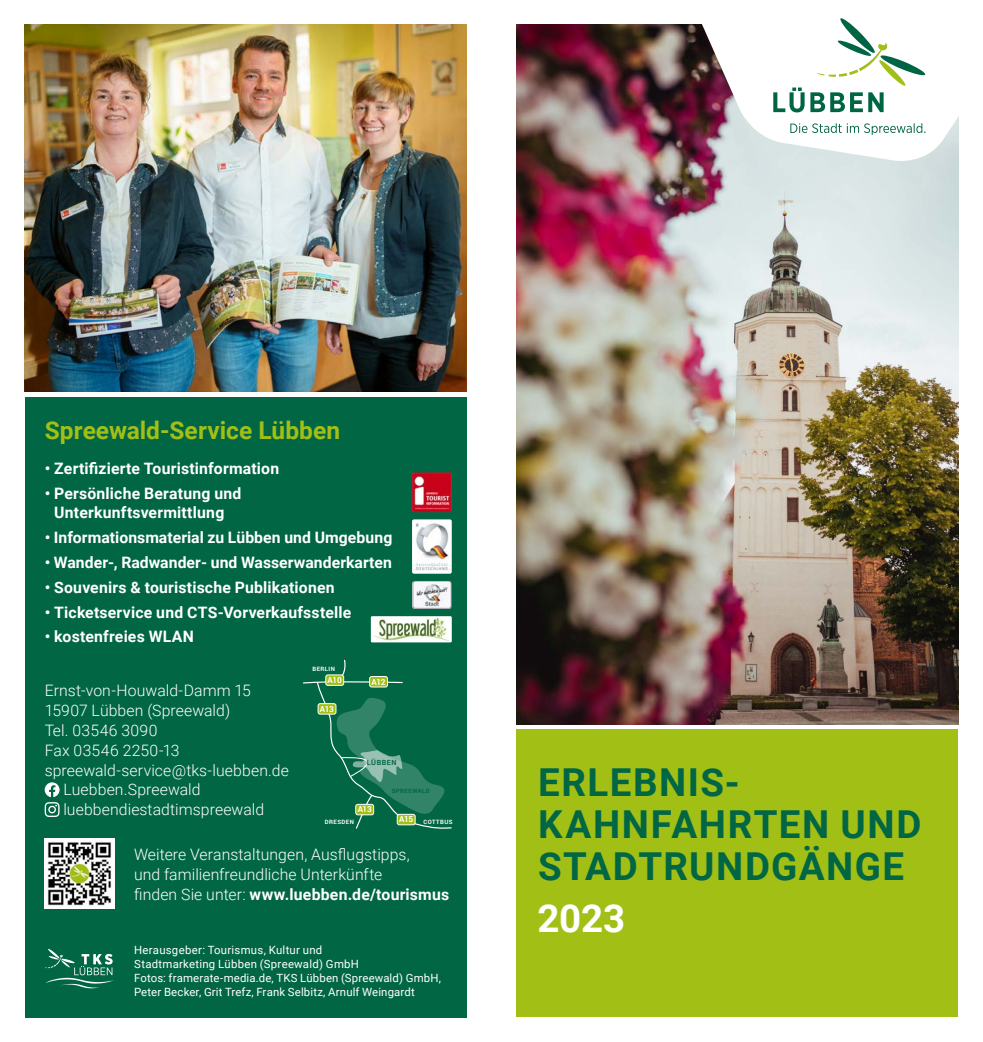
<style>
.page{position:relative;width:983px;height:1042px;background:#fff}
.page>*{position:absolute;margin:0;border:0;box-sizing:border-box;transform-origin:0 0}
.t1{font:700 38.5px/42px "Roboto";letter-spacing:.04em;color:#064}
.t2{font:700 38.5px "Roboto";color:#fff}
.t3{font:700 24.5px "Roboto";color:#a2bf16}
.t4{font:300 15.75px/19.8px "Roboto";letter-spacing:.005em;color:#fff}
.t5{font:700 15.75px/19.8px "Roboto";letter-spacing:.01em;color:#fff;text-align:center}
.t6{font:11.38px/14px "Roboto";letter-spacing:.02em;color:#fff}
.t7{font:700 8.22px "Roboto";letter-spacing:-.04em;color:#fff}
.t8{font:700 7px "Roboto";letter-spacing:.075em;color:#064}
.t9{font:700 5.95px "Roboto";letter-spacing:.075em;color:#fff}
.t10{font:700 5.95px "Roboto";letter-spacing:.08em;color:#064}
.s1{font-weight:700}
</style>
<div class="page">
<div style="left:516px;top:729px;width:441px;height:288px;background:#a2bf16"></div>
<img style="left:516px;top:25px;width:441px;height:699px">
<svg style="left:693px;top:24px;width:266px;height:141px"></svg>
<svg style="left:773px;top:18px;width:152px;height:94px"></svg>
<svg style="left:790px;top:123px;width:135px;height:12px"></svg>
<div style="left:25px;top:397px;width:441px;height:620px;background:#064"></div>
<svg style="left:45px;top:782px;width:15px;height:35px"></svg>
<img style="left:45px;top:839px;width:69px;height:69px">
<svg style="left:303px;top:660px;width:149px;height:169px"></svg>
<div style="left:326px;top:675px;width:17px;height:10px;background:#a2bf16;border-radius:2px"></div>
<div style="left:325px;top:674px;width:19px;height:12px;border:1px solid #fff;border-radius:2px"></div>
<div style="left:369px;top:676px;width:18px;height:11px;background:#a2bf16;border-radius:2px"></div>
<div style="left:369px;top:676px;width:19px;height:11px;border:1px solid #fff;border-radius:2px"></div>
<svg style="left:45px;top:949px;width:69px;height:39px"></svg>
<img style="left:412px;top:581px;width:39px;height:28px">
<img style="left:412px;top:519px;width:39px;height:55px">
<img style="left:412px;top:472px;width:39px;height:40px">
<div style="left:371px;top:616px;width:80px;height:26px;background:#fff"></div>
<img style="left:374px;top:618px;width:74px;height:22px">
<img style="left:25px;top:25px;width:441px;height:367px">
<h2 class="t3" style="left:45px;top:413px;width:297px">Spreewald-Service Lübben</h2>
<p class="t5" style="left:45px;top:458px;width:236px">• Zertifizierte Touristinformation</p>
<p class="t5" style="left:45px;top:482px;width:198px">• Persönliche Beratung und<br>Unterkunftsvermittlung</p>
<p class="t5" style="left:45px;top:527px;width:349px">• Informationsmaterial zu Lübben und Umgebung</p>
<p class="t5" style="left:45px;top:552px;width:348px">• Wander-, Radwander- und Wasserwanderkarten</p>
<p class="t5" style="left:45px;top:577px;width:291px">• Souvenirs &amp; touristische Publikationen</p>
<p class="t5" style="left:45px;top:601px;width:308px">• Ticketservice und CTS-Vorverkaufsstelle</p>
<p class="t5" style="left:45px;top:626px;width:151px">• kostenfreies WLAN</p>
<p class="t9" style="left:312px;top:665px;width:24px">BERLIN</p>
<p class="t7" style="left:327px;top:674px;width:16px">A10</p>
<p class="t7" style="left:371px;top:676px;width:16px">A12</p>
<p class="t4" style="left:45px;top:680px;width:208px">Ernst-von-Houwald-Damm 15</p>
<p class="t4" style="left:45px;top:700px;width:187px">15907 Lübben (Spreewald)</p>
<p class="t4" style="left:45px;top:720px;width:114px">Tel. 03546 3090</p>
<p class="t4" style="left:45px;top:739px;width:136px">Fax 03546 2250-13</p>
<p class="t4" style="left:45px;top:759px;width:245px">spreewald-service@tks-luebben.de</p>
<p class="t4" style="left:63px;top:779px;width:139px">Luebben.Spreewald</p>
<p class="t4" style="left:63px;top:799px;width:202px">luebbendiestadtimspreewald</p>
<p class="t4" style="left:134px;top:844px;width:316px">Weitere Veranstaltungen, Ausflugstipps,<br>und familienfreundliche Unterkünfte<br>finden Sie unter: <span class="s1">www.luebben.de/tourismus</span></p>
<p class="t7" style="left:320px;top:703px;width:16px">A13</p>
<p class="t8" style="left:367px;top:757px;width:31px">LÜBBEN</p>
<p class="t10" style="left:391px;top:786px;width:39px">SPREEWALD</p>
<p class="t7" style="left:357px;top:804px;width:16px">A13</p>
<p class="t7" style="left:399px;top:814px;width:16px">A15</p>
<p class="t9" style="left:423px;top:817px;width:30px">COTTBUS</p>
<p class="t9" style="left:325px;top:817px;width:31px">DRESDEN</p>
<p class="t6" style="left:134px;top:942px;width:308px">Herausgeber: Tourismus, Kultur und<br>Stadtmarketing Lübben (Spreewald) GmbH<br>Fotos: framerate-media.de, TKS Lübben (Spreewald) GmbH, Peter Becker, Grit Trefz, Frank Selbitz, Arnulf Weingardt</p>
<h1 class="t1" style="left:538px;top:759px;width:384px">ERLEBNIS-<br>KAHNFAHRTEN UND<br>STADTRUNDGÄNGE</h1>
<h1 class="t2" style="left:537px;top:891px;width:89px">2023</h1>
</div>
